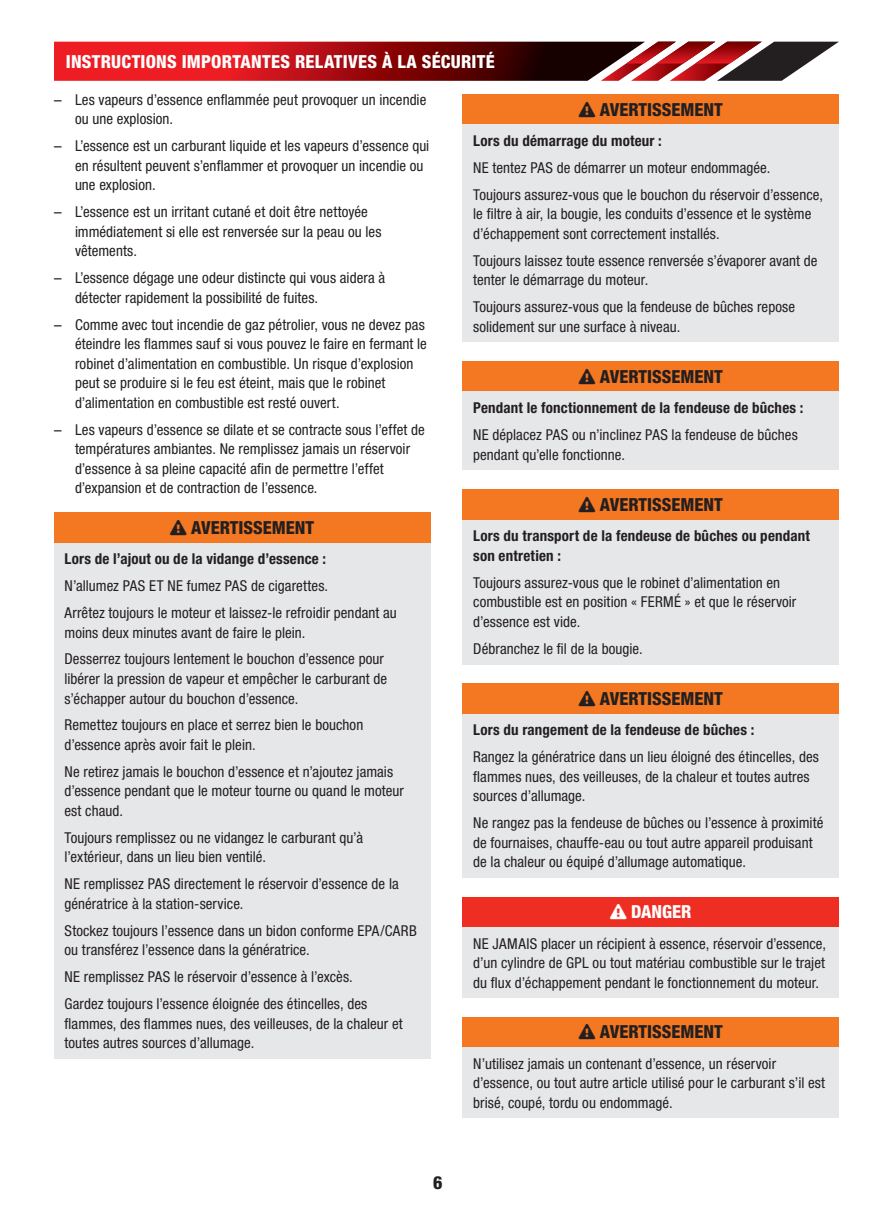
<style>
.page{position:relative;width:893px;height:1212px;background:#fff}
.page>*{position:absolute;margin:0;border:0;box-sizing:border-box;transform-origin:0 0}
.t1{font:800 condensed 18px "Helvetica Neue LT Std";color:#231f20}
.t2{font:800 condensed 18px "Helvetica Neue LT Std";color:#fff}
.t3{font:condensed 15px/19.5px "Helvetica Neue LT Std";letter-spacing:.005em;color:#231f20}
.t4{font:700 condensed 15px/19.5px "Helvetica Neue LT Std";letter-spacing:.01em;color:#231f20}
.s1{font-stretch:normal}
</style>
<div class="page">
<svg style="left:54px;top:42px;width:785px;height:39px;background:#9c272b"></svg>
<div style="left:54px;top:512px;width:376px;height:31px;background:#f47721"></div>
<div style="left:54px;top:543px;width:376px;height:515px;background:#e6e7e9"></div>
<div style="left:463px;top:94px;width:376px;height:31px;background:#f47721"></div>
<div style="left:463px;top:125px;width:376px;height:217px;background:#e6e7e9"></div>
<div style="left:463px;top:361px;width:376px;height:31px;background:#f47721"></div>
<div style="left:463px;top:392px;width:376px;height:78px;background:#e6e7e9"></div>
<div style="left:463px;top:489px;width:376px;height:31px;background:#f47721"></div>
<div style="left:463px;top:520px;width:376px;height:144px;background:#e6e7e9"></div>
<div style="left:463px;top:683px;width:376px;height:31px;background:#f47721"></div>
<div style="left:463px;top:714px;width:376px;height:163px;background:#e6e7e9"></div>
<div style="left:463px;top:897px;width:376px;height:30px;background:#ee2e22"></div>
<div style="left:463px;top:927px;width:376px;height:71px;background:#e6e7e9"></div>
<div style="left:463px;top:1017px;width:376px;height:30px;background:#f47721"></div>
<div style="left:463px;top:1047px;width:376px;height:71px;background:#e6e7e9"></div>
<p class="t2" style="left:66px;top:51px;width:16px">INSTRUCTIONS</p>
<p class="t2" style="left:182px;top:51px;width:11px">IMPORTANTES</p>
<p class="t2" style="left:295px;top:51px;width:10px">RELATIVES</p>
<p class="t2" style="left:382px;top:51px;width:50px">À LA SÉCURITÉ</p>
<p class="t3" style="left:75px;top:90px;width:353px;text-indent:-21px"><span class="s1">–</span> Les vapeurs d’essence enflammée peut provoquer un incendie ou une explosion.</p>
<p class="t3" style="left:75px;top:136px;width:356px;text-indent:-21px"><span class="s1">–</span> L’essence est un carburant liquide et les vapeurs d’essence qui en résultent peuvent s’enflammer et provoquer un incendie ou une explosion.</p>
<p class="t3" style="left:75px;top:202px;width:308px;text-indent:-21px"><span class="s1">–</span> L’essence est un irritant cutané et doit être nettoyée immédiatement si elle est renversée sur la peau ou les vêtements.</p>
<p class="t3" style="left:75px;top:268px;width:312px;text-indent:-21px"><span class="s1">–</span> L’essence dégage une odeur distincte qui vous aidera à détecter rapidement la possibilité de fuites.</p>
<p class="t3" style="left:75px;top:314px;width:353px;text-indent:-21px"><span class="s1">–</span> Comme avec tout incendie de gaz pétrolier, vous ne devez pas éteindre les flammes sauf si vous pouvez le faire en fermant le robinet d’alimentation en combustible. Un risque d’explosion peut se produire si le feu est éteint, mais que le robinet d’alimentation en combustible est resté ouvert.</p>
<p class="t3" style="left:75px;top:419px;width:351px;text-indent:-21px"><span class="s1">–</span> Les vapeurs d’essence se dilate et se contracte sous l’effet de températures ambiantes. Ne remplissez jamais un réservoir d’essence à sa pleine capacité afin de permettre l’effet d’expansion et de contraction de l’essence.</p>
<p class="t1" style="left:170px;top:516px;width:145px">❑ AVERTISSEMENT</p>
<p class="t4" style="left:64px;top:549px;width:263px">Lors de l’ajout ou de la vidange d’essence :</p>
<p class="t3" style="left:64px;top:572px;width:334px;line-height:27px">N’allumez PAS ET NE fumez PAS de cigarettes.<br>Arrêtez toujours le moteur et laissez-le refroidir pendant au</p>
<p class="t3" style="left:64px;top:619px;width:321px;line-height:27px">moins deux minutes avant de faire le plein.<br>Desserrez toujours lentement le bouchon d’essence pour</p>
<p class="t3" style="left:64px;top:669px;width:324px">libérer la pression de vapeur et empêcher le carburant de s’échapper autour du bouchon d’essence.</p>
<p class="t3" style="left:64px;top:715px;width:300px">Remettez toujours en place et serrez bien le bouchon d’essence après avoir fait le plein.</p>
<p class="t3" style="left:64px;top:762px;width:341px">Ne retirez jamais le bouchon d’essence et n’ajoutez jamais d’essence pendant que le moteur tourne ou quand le moteur est chaud.</p>
<p class="t3" style="left:64px;top:828px;width:300px">Toujours remplissez ou ne vidangez le carburant qu’à l’extérieur, dans un lieu bien ventilé.</p>
<p class="t3" style="left:64px;top:874px;width:336px">NE remplissez PAS directement le réservoir d’essence de la génératrice à la station-service.</p>
<p class="t3" style="left:64px;top:920px;width:354px">Stockez toujours l’essence dans un bidon conforme EPA/CARB ou transférez l’essence dans la génératrice.</p>
<p class="t3" style="left:64px;top:963px;width:304px;line-height:27px">NE remplissez PAS le réservoir d’essence à l’excès.<br>Gardez toujours l’essence éloignée des étincelles, des</p>
<p class="t3" style="left:64px;top:1013px;width:340px">flammes, des flammes nues, des veilleuses, de la chaleur et toutes autres sources d’allumage.</p>
<p class="t1" style="left:579px;top:98px;width:145px">❑ AVERTISSEMENT</p>
<p class="t4" style="left:473px;top:130px;width:190px">Lors du démarrage du moteur :</p>
<p class="t3" style="left:473px;top:154px;width:351px;line-height:27px">NE tentez PAS de démarrer un moteur endommagée.<br>Toujours assurez-vous que le bouchon du réservoir d’essence,</p>
<p class="t3" style="left:473px;top:204px;width:340px">le filtre à air, la bougie, les conduits d’essence et le système d’échappement sont correctement installés.</p>
<p class="t3" style="left:473px;top:250px;width:346px">Toujours laissez toute essence renversée s’évaporer avant de tenter le démarrage du moteur.</p>
<p class="t3" style="left:473px;top:297px;width:323px">Toujours assurez-vous que la fendeuse de bûches repose solidement sur une surface à niveau.</p>
<p class="t1" style="left:579px;top:365px;width:145px">❑ AVERTISSEMENT</p>
<p class="t4" style="left:473px;top:398px;width:332px">Pendant le fonctionnement de la fendeuse de bûches :</p>
<p class="t3" style="left:473px;top:425px;width:326px">NE déplacez PAS ou n’inclinez PAS la fendeuse de bûches pendant qu’elle fonctionne.</p>
<p class="t1" style="left:579px;top:493px;width:145px">❑ AVERTISSEMENT</p>
<p class="t4" style="left:473px;top:526px;width:338px">Lors du transport de la fendeuse de bûches ou pendant son entretien :</p>
<p class="t3" style="left:473px;top:572px;width:325px">Toujours assurez-vous que le robinet d’alimentation en combustible est en position « FERMÉ » et que le réservoir d’essence est vide.</p>
<p class="t3" style="left:473px;top:638px;width:171px">Débranchez le fil de la bougie.</p>
<p class="t1" style="left:579px;top:687px;width:145px">❑ AVERTISSEMENT</p>
<p class="t4" style="left:473px;top:720px;width:283px">Lors du rangement de la fendeuse de bûches :</p>
<p class="t3" style="left:473px;top:747px;width:347px">Rangez la génératrice dans un lieu éloigné des étincelles, des flammes nues, des veilleuses, de la chaleur et toutes autres sources d’allumage.</p>
<p class="t3" style="left:473px;top:813px;width:352px">Ne rangez pas la fendeuse de bûches ou l’essence à proximité de fournaises, chauffe-eau ou tout autre appareil produisant de la chaleur ou équipé d’allumage automatique.</p>
<p class="t2" style="left:610px;top:901px;width:83px">❑ DANGER</p>
<p class="t3" style="left:473px;top:933px;width:354px;text-align:justify">NE JAMAIS placer un récipient à essence, réservoir d’essence, d’un cylindre de GPL ou tout matériau combustible sur le trajet du flux d’échappement pendant le fonctionnement du moteur.</p>
<p class="t1" style="left:579px;top:1021px;width:145px">❑ AVERTISSEMENT</p>
<p class="t3" style="left:473px;top:1053px;width:353px">N’utilisez jamais un contenant d’essence, un réservoir d’essence, ou tout autre article utilisé pour le carburant s’il est brisé, coupé, tordu ou endommagé.</p>
<p class="t1" style="left:433px;top:1171px;width:11px">6</p>
</div>
